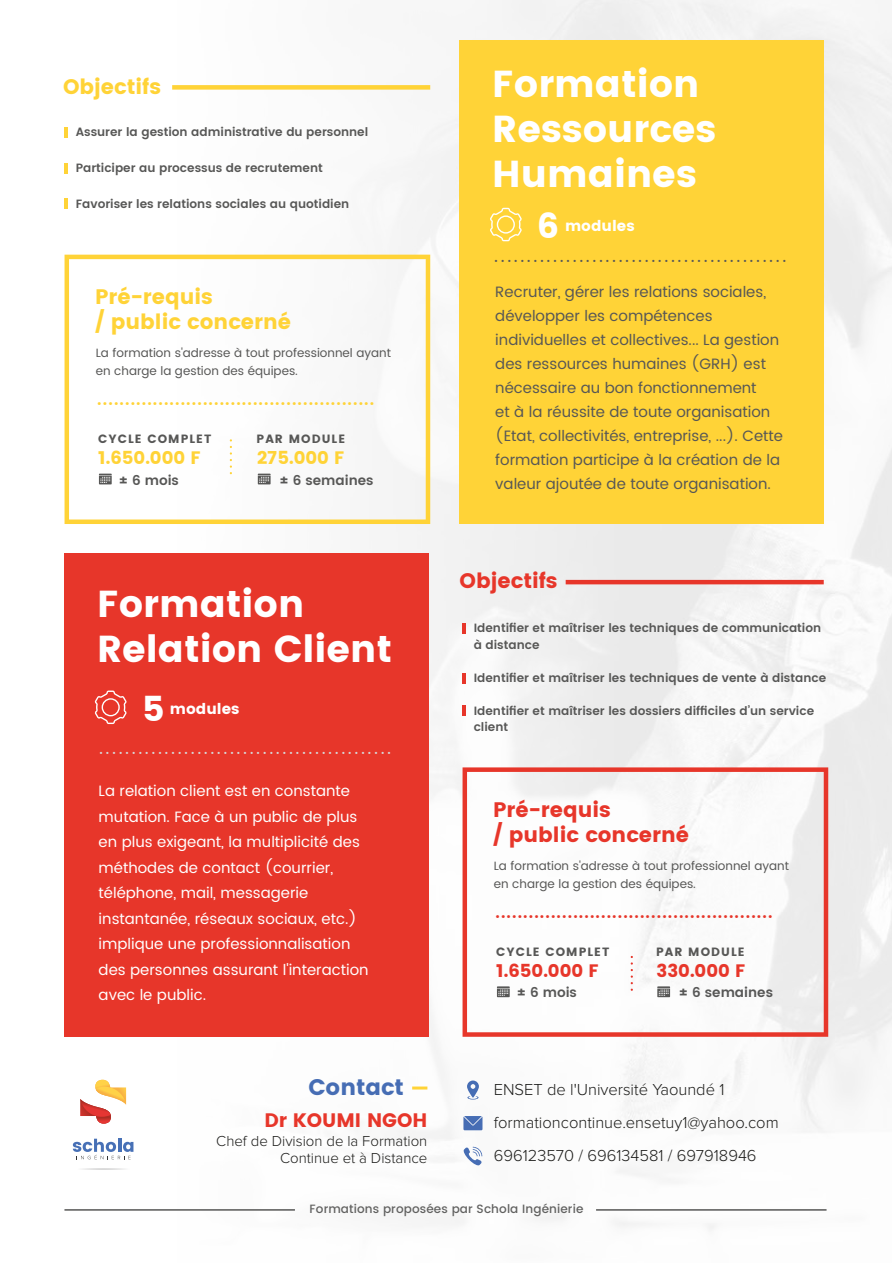
<style>
.page{position:relative;width:893px;height:1263px;background:#fff}
.page>*{position:absolute;margin:0;border:0;box-sizing:border-box;transform-origin:0 0}
.t1{font:37.5px/45px "Poppins";color:#fff}
.t2{font:34.5px "Poppins";color:#fff}
.t3{font:22.5px "Poppins";color:#466db4}
.t4{font:21px/25.2px "Poppins";color:#e7362a}
.t5{font:21px/25.2px "Poppins";color:#ffd337}
.t6{font:19.5px "Poppins";color:#e7362a}
.t7{font:600 18px "Poppins";color:#e7362a}
.t8{font:600 18px "Poppins";color:#ffd337}
.t9{font:18px "Poppins";color:#e7362a}
.t10{font:18px "Poppins";color:#ffd337}
.t11{font:300 16.5px/33px "Proxima Nova";color:#1d1d1b}
.t12{font:15px/24px "Poppins";color:#575756}
.t13{font:15px/25.5px "Poppins";color:#fff}
.t14{font:300 15px/16.5px "Proxima Nova";color:#1d1d1b;text-align:right}
.t15{font:15px "Poppins";color:#fff}
.t16{font:600 13.5px "Poppins";color:#575756}
.t17{font:600 13.5px "Poppins";color:#d7d7d7}
.t18{font:600 12px/16.5px "Poppins";color:#575756}
.t19{font:12px/18px "Poppins";color:#575756}
.t20{font:12px "Poppins";letter-spacing:.09em;color:#575756}
.t21{font:500 12px "Poppins";letter-spacing:.01em;color:#616160}
</style>
<div class="page">
<div style="left:119px;top:0;width:772px;height:1263px;background:linear-gradient(to right,#fdfdfd,#f3f2f2)"></div>
<div style="left:64px;top:553px;width:365px;height:484px;background:#e7362a"></div>
<svg style="left:62px;top:1167px;width:82px;height:3px"></svg>
<svg style="left:80px;top:1080px;width:46px;height:44px"></svg>
<svg style="left:73px;top:1139px;width:60px;height:20px"></svg>
<svg style="left:463px;top:1147px;width:19px;height:19px"></svg>
<svg style="left:467px;top:1080px;width:12px;height:19px"></svg>
<svg style="left:463px;top:1116px;width:19px;height:14px"></svg>
<hr style="left:412px;top:1086px;width:15px;height:3px;background:#ffd337">
<hr style="left:566px;top:580px;width:258px;height:4px;background:#e7362a">
<svg style="left:463px;top:624px;width:3px;height:10px"></svg>
<svg style="left:463px;top:673px;width:3px;height:11px"></svg>
<svg style="left:463px;top:705px;width:3px;height:10px"></svg>
<svg style="left:463px;top:767px;width:365px;height:270px"></svg>
<svg style="left:497px;top:986px;width:13px;height:11px"></svg>
<svg style="left:657px;top:986px;width:13px;height:11px"></svg>
<svg style="left:631px;top:956px;width:2px;height:35px"></svg>
<svg style="left:95px;top:690px;width:32px;height:34px"></svg>
<div style="left:459px;top:41px;width:365px;height:271px;background:#ffd337"></div>
<div style="left:459px;top:253px;width:365px;height:271px;background:#ffd337"></div>
<div style="left:172px;top:85px;width:258px;height:5px;background:#ffd337"></div>
<svg style="left:65px;top:127px;width:3px;height:11px"></svg>
<svg style="left:65px;top:163px;width:3px;height:11px"></svg>
<svg style="left:65px;top:198px;width:3px;height:11px"></svg>
<svg style="left:65px;top:255px;width:365px;height:269px"></svg>
<svg style="left:99px;top:474px;width:13px;height:10px"></svg>
<svg style="left:258px;top:474px;width:13px;height:10px"></svg>
<svg style="left:490px;top:208px;width:32px;height:33px"></svg>
<hr style="left:596px;top:1209px;width:230px;height:2px;background:#575756">
<hr style="left:64px;top:1209px;width:231px;height:2px;background:#575756">
<h3 class="t5" style="left:63px;top:74px;width:99px">Objectifs</h3>
<p class="t18" style="left:76px;top:124px;width:294px">Assurer la gestion administrative du personnel</p>
<p class="t18" style="left:76px;top:160px;width:249px">Participer au processus de recrutement</p>
<p class="t18" style="left:76px;top:196px;width:275px">Favoriser les relations sociales au quotidien</p>
<h3 class="t5" style="left:95px;top:284px;width:197px">Pré-requis<br>/ public concerné</h3>
<p class="t19" style="left:96px;top:344px;width:297px">La formation s'adresse à tout professionnel ayant en charge la gestion des équipes.</p>
<p class="t8" style="left:97px;top:385px;width:278px">..................................................</p>
<p class="t20" style="left:98px;top:432px;width:115px">CYCLE COMPLET</p>
<p class="t20" style="left:257px;top:432px;width:90px">PAR MODULE</p>
<p class="t10" style="left:98px;top:447px;width:104px">1.650.000 F</p>
<p class="t16" style="left:119px;top:470px;width:62px">± 6 mois</p>
<p class="t16" style="left:279px;top:470px;width:96px">± 6 semaines</p>
<p class="t10" style="left:257px;top:447px;width:89px">275.000 F</p>
<h1 class="t1" style="left:97px;top:582px;width:296px">Formation<br>Relation Client</h1>
<h2 class="t2" style="left:142px;top:689px;width:24px">5</h2>
<p class="t15" style="left:170px;top:700px;width:71px">modules</p>
<p class="t17" style="left:99px;top:739px;width:293px">.............................................</p>
<p class="t13" style="left:99px;top:779px;width:271px">La relation client est en constante mutation. Face à un public de plus en plus exigeant, la multiplicité des méthodes de contact (courrier, téléphone, mail, messagerie instantanée, réseaux sociaux, etc.) implique une professionnalisation des personnes assurant l'interaction avec le public.</p>
<h3 class="t3" style="left:308px;top:1074px;width:97px">Contact</h3>
<h3 class="t6" style="left:264px;top:1108px;width:165px">Dr KOUMI NGOH</h3>
<p class="t14" style="left:216px;top:1134px;width:213px">Chef de Division de la Formation<br>Continue et à Distance</p>
<h1 class="t1" style="left:492px;top:62px;width:226px">Formation<br>Ressources<br>Humaines</h1>
<h2 class="t2" style="left:537px;top:206px;width:23px">6</h2>
<p class="t15" style="left:565px;top:217px;width:71px">modules</p>
<p class="t16" style="left:495px;top:248px;width:293px">.............................................</p>
<p class="t12" style="left:495px;top:280px;width:289px">Recruter, gérer les relations sociales, développer les compétences individuelles et collectives... La gestion des ressources humaines (GRH) est nécessaire au bon fonctionnement<br>et à la réussite de toute organisation (Etat, collectivités, entreprise, ...). Cette formation participe à la création de la valeur ajoutée de toute organisation.</p>
<h3 class="t4" style="left:460px;top:568px;width:99px">Objectifs</h3>
<p class="t18" style="left:474px;top:620px;width:349px">Identifier et maîtriser les techniques de communication à distance</p>
<p class="t18" style="left:474px;top:670px;width:354px">Identifier et maîtriser les techniques de vente à distance</p>
<p class="t18" style="left:474px;top:703px;width:342px">Identifier et maîtriser les dossiers difficiles d’un service client</p>
<h3 class="t4" style="left:493px;top:797px;width:197px">Pré-requis<br>/ public concerné</h3>
<p class="t19" style="left:494px;top:857px;width:297px">La formation s'adresse à tout professionnel ayant en charge la gestion des équipes.</p>
<p class="t7" style="left:495px;top:898px;width:278px">..................................................</p>
<p class="t20" style="left:496px;top:944px;width:115px">CYCLE COMPLET</p>
<p class="t20" style="left:656px;top:944px;width:90px">PAR MODULE</p>
<p class="t9" style="left:496px;top:960px;width:104px">1.650.000 F</p>
<p class="t16" style="left:517px;top:982px;width:62px">± 6 mois</p>
<p class="t16" style="left:679px;top:982px;width:96px">± 6 semaines</p>
<p class="t9" style="left:656px;top:960px;width:91px">330.000 F</p>
<p class="t11" style="left:494px;top:1074px;width:286px">ENSET de l'Université Yaoundé 1 formationcontinue.ensetuy1@yahoo.com<br>696123570 / 696134581 / 697918946</p>
<p class="t21" style="left:310px;top:1200px;width:275px">Formations proposées par Schola Ingénierie</p>
</div>
